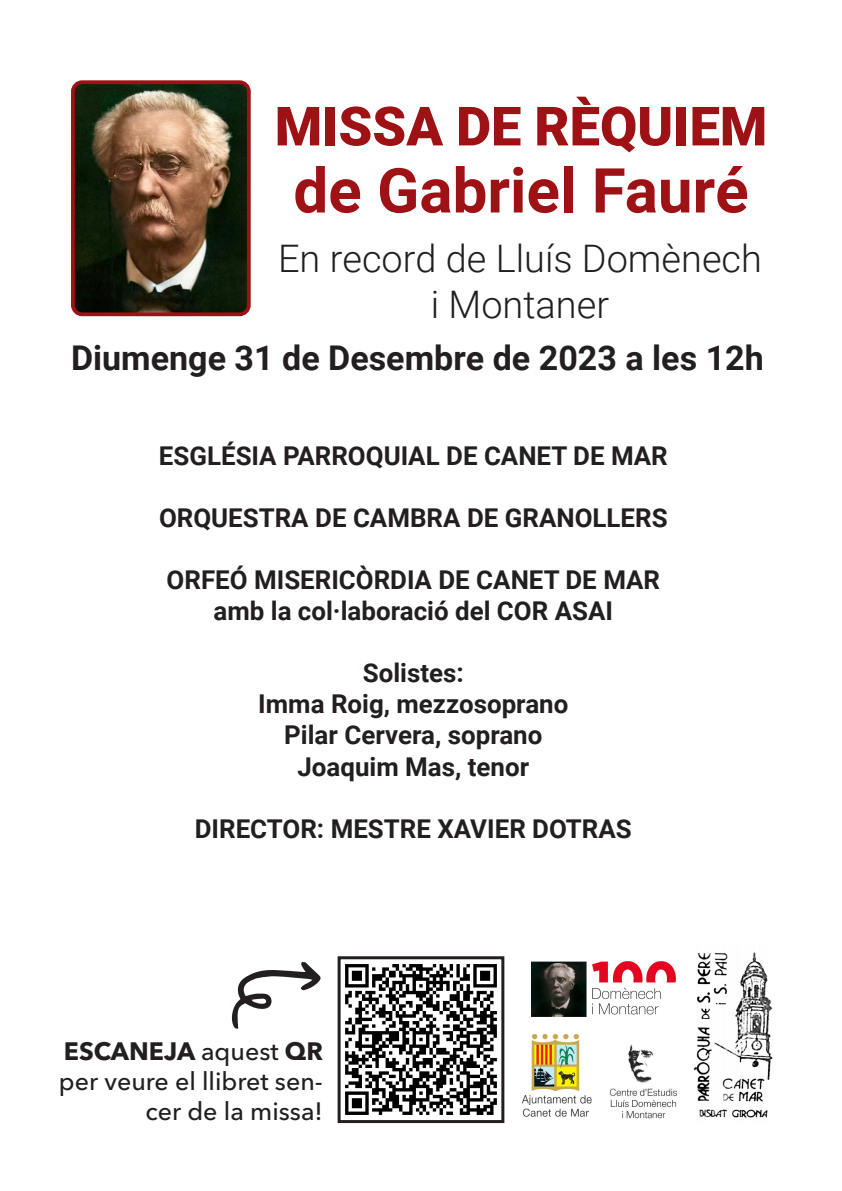
<style>
.page{position:relative;width:842px;height:1191px;background:#fff}
.page>*{position:absolute;margin:0;border:0;box-sizing:border-box;transform-origin:0 0}
.t1{font:700 61.9px "Roboto";color:#9e1115}
.t2{font:900 54.1px "Roboto";color:#9e1115}
.t3{font:300 37.9px/45.5px "Roboto";color:#231f20;text-align:center}
.t4{font:700 34.1px "Roboto";color:#231f20}
.t5{font:700 25.9px "Roboto";color:#231f20}
.t6{font:500 25px/30px "Avenir Next LT Pro";color:#231f20;text-align:right}
.s1{font-weight:700}
</style>
<div class="page">
<img style="left:76px;top:85px;width:170px;height:226px">
<div style="left:71px;top:80px;width:180px;height:236px;border:4px solid #9e1115;border-radius:9px"></div>
<img style="left:532px;top:961px;width:143px;height:56px">
<img style="left:531px;top:1034px;width:49px;height:57px">
<img style="left:522px;top:1095px;width:70px;height:10px">
<img style="left:522px;top:1108px;width:67px;height:9px">
<img style="left:609px;top:1044px;width:68px;height:75px">
<img style="left:693px;top:952px;width:80px;height:166px">
<img style="left:345px;top:964px;width:152px;height:151px">
<div style="left:338px;top:956px;width:166px;height:167px;border:3px solid #231f20"></div>
<svg style="left:231px;top:962px;width:90px;height:67px"></svg>
<p class="t2" style="left:275px;top:88px;width:494px">MISSA DE RÈQUIEM</p>
<p class="t1" style="left:293px;top:147px;width:457px">de Gabriel Fauré</p>
<p class="t3" style="left:278px;top:234px;width:485px">En record de Lluís Domènech i Montaner</p>
<p class="t4" style="left:71px;top:333px;width:694px">Diumenge 31 de Desembre de 2023 a les 12h</p>
<p class="t5" style="left:159px;top:437px;width:510px">ESGLÉSIA PARROQUIAL DE CANET DE MAR</p>
<p class="t5" style="left:159px;top:499px;width:510px">ORQUESTRA DE CAMBRA DE GRANOLLERS</p>
<p class="t5" style="left:167px;top:562px;width:495px">ORFEÓ MISERICÒRDIA DE CANET DE MAR</p>
<p class="t5" style="left:213px;top:593px;width:401px">amb la col·laboració del COR ASAI</p>
<p class="t5" style="left:363px;top:655px;width:102px">Solistes:</p>
<p class="t5" style="left:258px;top:686px;width:312px">Imma Roig, mezzosoprano</p>
<p class="t5" style="left:284px;top:717px;width:260px">Pilar Cervera, soprano</p>
<p class="t5" style="left:297px;top:748px;width:233px">Joaquim Mas, tenor</p>
<p class="t5" style="left:195px;top:810px;width:438px">DIRECTOR: MESTRE XAVIER DOTRAS</p>
<p class="t6" style="left:59px;top:1036px;width:265px"><span class="s1">ESCANEJA</span> aquest <span class="s1">QR </span>per veure el llibret sen&shy;cer de la missa!</p>
</div>
